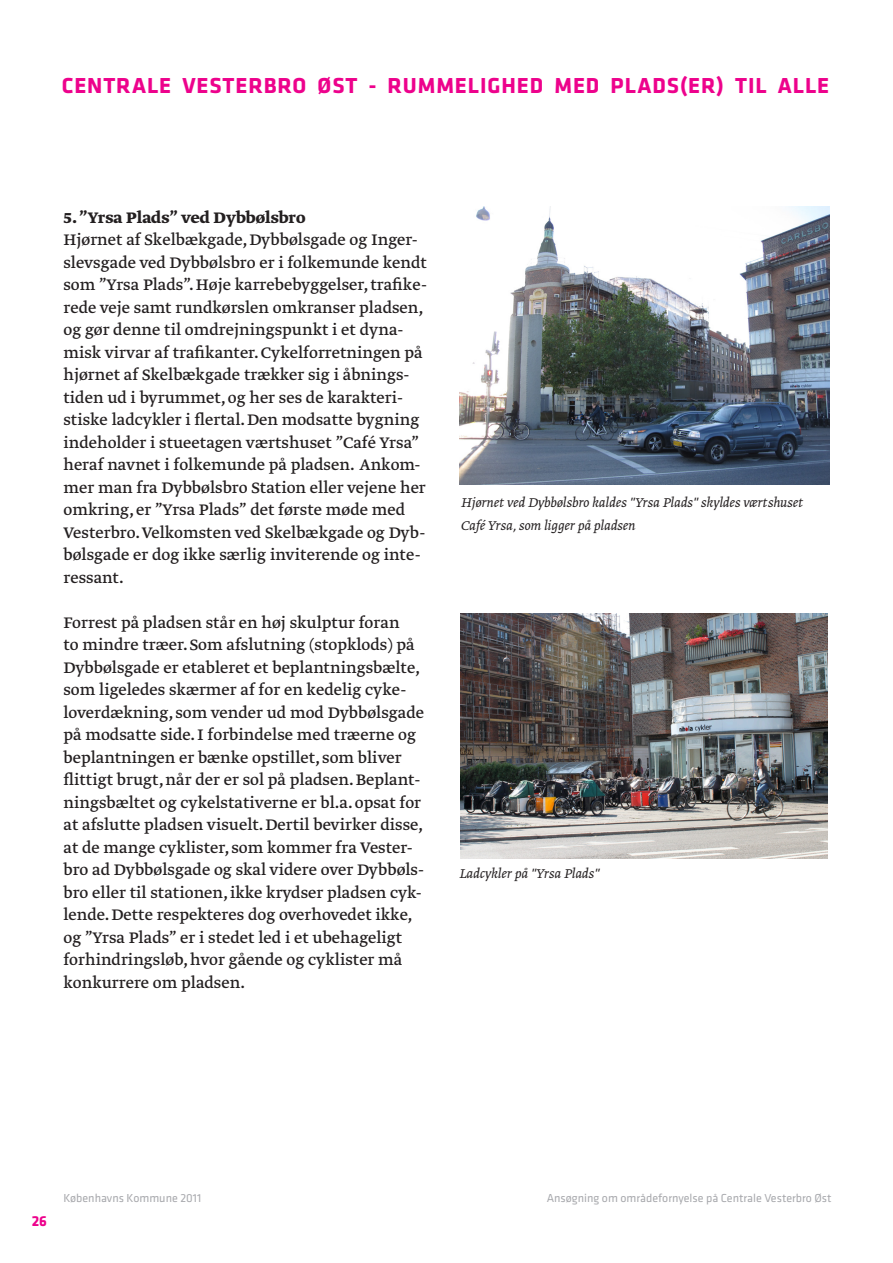
<style>
.page{position:relative;width:893px;height:1263px;background:#fff}
.page>*{position:absolute;margin:0;border:0;box-sizing:border-box;transform-origin:0 0}
.t1{font:700 22.5px "Klavika";letter-spacing:.04em;color:#ed028c}
.t2{font:18px/22.5px "Greta Text";color:#231f20}
.t3{font:700 18px "Greta Text";color:#231f20}
.t4{font:italic 300 15px/22.5px "Greta Text";color:#231f20}
.t5{font:700 15px "Klavika";color:#ed028c}
.t6{font:12px "Klavika";color:#a8a9ad}
</style>
<div class="page">
<img style="left:459px;top:207px;width:370px;height:277px">
<img style="left:461px;top:613px;width:367px;height:245px">
<p class="t1" style="left:62px;top:74px;width:769px">CENTRALE VESTERBRO ØST - RUMMELIGHED MED PLADS(ER) TIL ALLE</p>
<p class="t3" style="left:63px;top:210px;width:244px">5. ”Yrsa Plads” ved Dybbølsbro</p>
<p class="t2" style="left:63px;top:230px;width:365px">Hjørnet af Skelbækgade, Dybbølsgade og Inger&shy;slevsgade ved Dybbølsbro er i folkemunde kendt som ”Yrsa Plads”. Høje karrebebyggelser, trafike&shy;rede veje samt rundkørslen omkranser pladsen, og gør denne til omdrejningspunkt i et dyna&shy;misk virvar af trafikanter. Cykelforretningen på hjørnet af Skelbækgade trækker sig i åbnings&shy;tiden ud i byrummet, og her ses de karakteri&shy;stiske ladcykler i flertal. Den modsatte bygning indeholder i stueetagen værtshuset ”Café Yrsa” heraf navnet i folkemunde på pladsen. Ankom&shy;mer man fra Dybbølsbro Station eller vejene her omkring, er ”Yrsa Plads” det første møde med Vesterbro. Velkomsten ved Skelbækgade og Dyb&shy;bølsgade er dog ikke særlig inviterende og inte&shy;ressant.</p>
<p class="t2" style="left:63px;top:612px;width:362px">Forrest på pladsen står en høj skulptur foran<br>to mindre træer. Som afslutning (stopklods) på Dybbølsgade er etableret et beplantningsbælte, som ligeledes skærmer af for en kedelig cyke&shy;loverdækning, som vender ud mod Dybbølsgade på modsatte side. I forbindelse med træerne og beplantningen er bænke opstillet, som bliver flittigt brugt, når der er sol på pladsen. Beplant&shy;ningsbæltet og cykelstativerne er bl.a. opsat for at afslutte pladsen visuelt. Dertil bevirker disse, at de mange cyklister, som kommer fra Vester&shy;bro ad Dybbølsgade og skal videre over Dybbøls&shy;bro eller til stationen, ikke krydser pladsen cyk&shy;lende. Dette respekteres dog overhovedet ikke, og ”Yrsa Plads” er i stedet led i et ubehageligt forhindringsløb, hvor gående og cyklister må konkurrere om pladsen.</p>
<p class="t4" style="left:461px;top:492px;width:344px">Hjørnet ved Dybbølsbro kaldes "Yrsa Plads" skyldes værtshuset<br>Café Yrsa, som ligger på pladsen</p>
<p class="t4" style="left:459px;top:863px;width:142px">Ladcykler på "Yrsa Plads"</p>
<p class="t5" style="left:32px;top:1212px;width:17px">26</p>
<p class="t6" style="left:63px;top:1193px;width:139px">Københavns Kommune 2011</p>
<p class="t6" style="left:547px;top:1193px;width:286px">Ansøgning om områdefornyelse på Centrale Vesterbro Øst</p>
</div>
